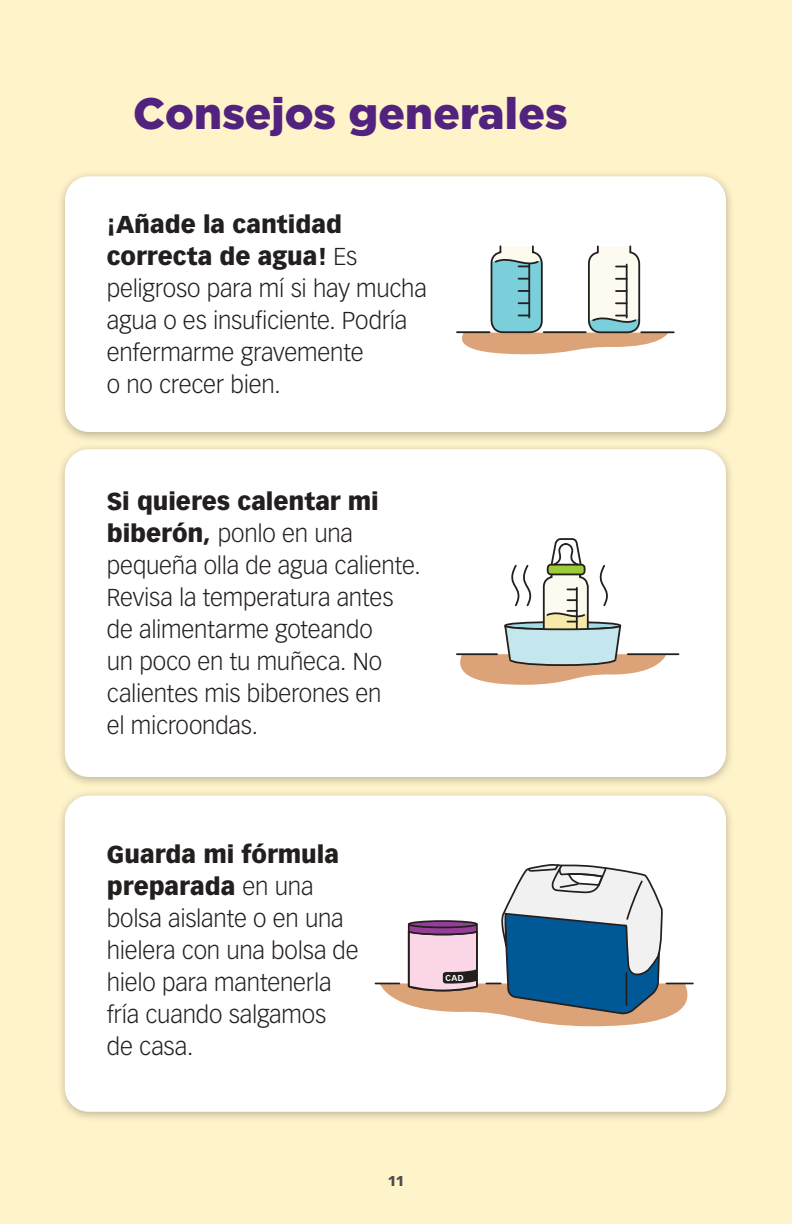
<style>
.page{position:relative;width:792px;height:1224px;background:#fff3ca}
.page>*{position:absolute;margin:0;border:0;box-sizing:border-box;transform-origin:0 0}
.t1{font:900 44px "Gotham";letter-spacing:.005em;color:#52227f}
.t2{font:300 24px/32px "Vectora LH";letter-spacing:-.01em;color:#241f1f}
.t3{font:900 14px "Vectora LH";color:#4e4b4c}
.s1{font-weight:900}
</style>
<div class="page">
<div style="left:56px;top:443px;width:679px;height:345px;background:#241f1f;opacity:.3"></div>
<div style="left:65px;top:449px;width:661px;height:328px;background:#fff;border-radius:24px"></div>
<div style="left:56px;top:170px;width:679px;height:273px;background:#241f1f;opacity:.3"></div>
<div style="left:65px;top:176px;width:661px;height:256px;background:#fff;border-radius:24px"></div>
<div style="left:56px;top:789px;width:679px;height:333px;background:#241f1f;opacity:.3"></div>
<div style="left:65px;top:796px;width:661px;height:316px;background:#fff;border-radius:24px"></div>
<hr style="left:641px;top:331px;width:33px;height:2px;background:#241f1f">
<svg style="left:456px;top:245px;width:212px;height:109px"></svg>
<hr style="left:626px;top:265px;width:2px;height:53px;background:#241f1f">
<hr style="left:628px;top:653px;width:51px;height:2px;background:#241f1f">
<svg style="left:456px;top:538px;width:210px;height:147px"></svg>
<svg style="left:375px;top:864px;width:319px;height:162px"></svg>
<h1 class="t1" style="left:133px;top:88px;width:436px">Consejos generales</h1>
<p class="t2" style="left:107px;top:209px;width:322px"><span class="s1">¡Añade la cantidad correcta de agua!</span> Es peligroso para mí si hay mucha agua o es insuficiente. Podría enfermarme gravemente<br>o no crecer bien.</p>
<p class="t2" style="left:107px;top:485px;width:315px"><span class="s1">Si quieres calentar mi biberón,</span> ponlo en una pequeña olla de agua caliente.<br>Revisa la temperatura antes de alimentarme goteando<br>un poco en tu muñeca. No calientes mis biberones en<br>el microondas.</p>
<p class="t2" style="left:107px;top:838px;width:253px"><span class="s1">Guarda mi fórmula preparada</span> en una bolsa aislante o en una hielera con una bolsa de hielo para mantenerla fría cuando salgamos<br>de casa.</p>
<p class="t3" style="left:388px;top:1173px;width:18px">11</p>
</div>
